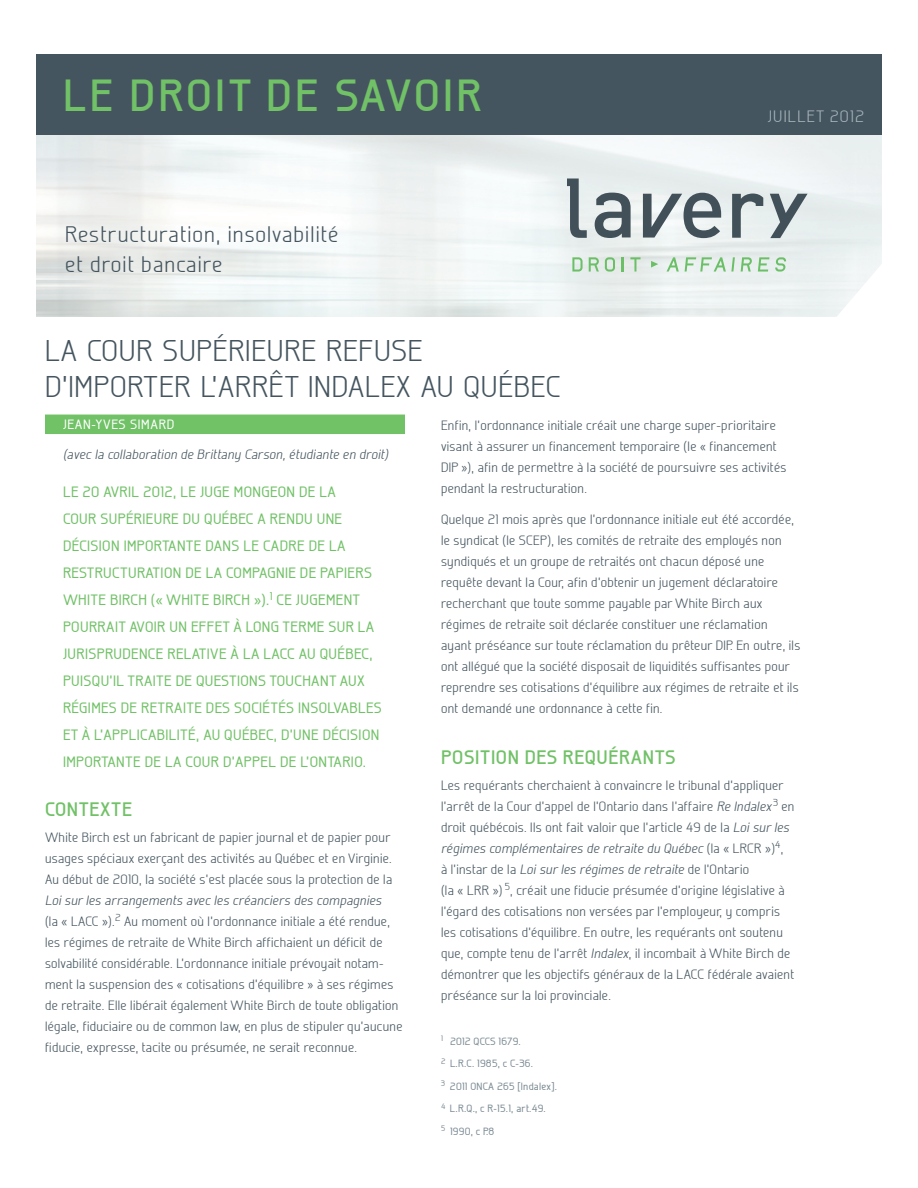
<style>
.page{position:relative;width:918px;height:1188px;background:#fff}
.page>*{position:absolute;margin:0;border:0;box-sizing:border-box;transform-origin:0 0}
.t1{font:700 45px "Galette";letter-spacing:.075em;color:#71c167}
.Titre_1{font:300 30px/36px "Galette";letter-spacing:.025em;color:#45555f}
.t2{font:300 22.5px "Galette";letter-spacing:.05em;color:#45555f}
.Titre_4{font:700 19.5px "Galette";letter-spacing:.035em;color:#71c167}
.t3{font:300 16.5px "Galette";letter-spacing:.075em;color:#a8b4bc}
.Introduction{font:500 15px/27px "Galette";letter-spacing:.025em;color:#71c167}
.Texte{font:300 13.5px/21px "Galette";letter-spacing:.025em;color:#45555f}
.Texte-2{font:italic 300 13.5px "Galette";letter-spacing:.025em;color:#45555f}
.Auteur{font:500 13.5px "Galette";letter-spacing:.05em;color:#fff}
.Notes_de_bas{font:500 10.5px "Galette";letter-spacing:.025em;color:#7b8b94}
.s1{font-style:italic}
</style>
<div class="page">
<img style="left:36px;top:135px;width:846px;height:182px">
<div style="left:36px;top:54px;width:846px;height:81px;background:#45555f"></div>
<div style="left:45px;top:415px;width:360px;height:19px;background:#71c167"></div>
<svg style="left:595px;top:193px;width:36px;height:45px;background:#838e93"></svg>
<svg style="left:567px;top:178px;width:20px;height:60px"></svg>
<svg style="left:643px;top:193px;width:78px;height:45px"></svg>
<svg style="left:732px;top:194px;width:31px;height:44px"></svg>
<svg style="left:770px;top:194px;width:38px;height:44px;background:#a7b0b4"></svg>
<svg style="left:572px;top:257px;width:11px;height:15px"></svg>
<svg style="left:589px;top:257px;width:10px;height:15px"></svg>
<svg style="left:605px;top:257px;width:10px;height:15px"></svg>
<svg style="left:622px;top:257px;width:2px;height:15px"></svg>
<svg style="left:630px;top:257px;width:11px;height:15px"></svg>
<svg style="left:667px;top:257px;width:12px;height:15px"></svg>
<svg style="left:685px;top:257px;width:50px;height:15px"></svg>
<svg style="left:741px;top:257px;width:11px;height:15px"></svg>
<svg style="left:758px;top:257px;width:11px;height:15px"></svg>
<svg style="left:775px;top:257px;width:11px;height:15px"></svg>
<svg style="left:651px;top:261px;width:7px;height:7px"></svg>
<p class="t1" style="left:63px;top:67px;width:420px">LE DROIT DE SAVOIR</p>
<p class="t2" style="left:65px;top:220px;width:275px">Restructuration, insolvabilité</p>
<p class="t2" style="left:65px;top:250px;width:159px">et droit bancaire</p>
<p class="t3" style="left:768px;top:106px;width:98px">JUILLET 2012</p>
<p class="Titre_1" style="left:45px;top:332px;width:517px">LA COUR SUPÉRIEURE REFUSE<br>D’IMPORTER L’ARRÊT INDALEX AU QUÉBEC</p>
<p class="Auteur" style="left:63px;top:416px;width:113px">JEAN-YVES SIMARD</p>
<p class="Texte-2" style="left:63px;top:446px;width:327px">(avec la collaboration de Brittany Carson, étudiante en droit)</p>
<p class="Introduction" style="left:63px;top:478px;width:320px">LE 20 AVRIL 2012, LE JUGE MONGEON DE LA<br>COUR SUPÉRIEURE DU QUÉBEC A RENDU UNE DÉCISION IMPORTANTE DANS LE CADRE DE LA RESTRUCTURATION DE LA COMPAGNIE DE PAPIERS WHITE BIRCH (« WHITE BIRCH »).<sup>1</sup> CE JUGEMENT POURRAIT AVOIR UN EFFET À LONG TERME SUR LA JURISPRUDENCE RELATIVE À LA LACC AU QUÉBEC, PUISQU’IL TRAITE DE QUESTIONS TOUCHANT AUX RÉGIMES DE RETRAITE DES SOCIÉTÉS INSOLVABLES ET À L’APPLICABILITÉ, AU QUÉBEC, D’UNE DÉCISION IMPORTANTE DE LA COUR D’APPEL DE L’ONTARIO.</p>
<p class="Titre_4" style="left:45px;top:797px;width:89px">CONTEXTE</p>
<p class="Texte" style="left:45px;top:826px;width:359px">White Birch est un fabricant de papier journal et de papier pour usages spéciaux exerçant des activités au Québec et en Virginie.<br>Au début de 2010, la société s’est placée sous la protection de la <span class="s1">Loi sur les arrangements avec les créanciers des compagnies<br></span>(la « LACC »).<sup>2</sup> Au moment où l’ordonnance initiale a été rendue, les régimes de retraite de White Birch affichaient un déficit de solvabilité considérable. L’ordonnance initiale prévoyait notam‑ ment la suspension des « cotisations d’équilibre » à ses régimes de retraite. Elle libérait également White Birch de toute obligation légale, fiduciaire ou de common law, en plus de stipuler qu’aucune fiducie, expresse, tacite ou présumée, ne serait reconnue.</p>
<p class="Texte" style="left:441px;top:414px;width:347px">Enfin, l’ordonnance initiale créait une charge super‑prioritaire visant à assurer un financement temporaire (le « financement DIP »), afin de permettre à la société de poursuivre ses activités pendant la restructuration.</p>
<p class="Texte" style="left:441px;top:509px;width:361px">Quelque 21 mois après que l’ordonnance initiale eut été accordée, le syndicat (le SCEP), les comités de retraite des employés non syndiqués et un groupe de retraités ont chacun déposé une requête devant la Cour, afin d’obtenir un jugement déclaratoire recherchant que toute somme payable par White Birch aux régimes de retraite soit déclarée constituer une réclamation ayant préséance sur toute réclamation du prêteur DIP. En outre, ils ont allégué que la société disposait de liquidités suffisantes pour reprendre ses cotisations d’équilibre aux régimes de retraite et ils ont demandé une ordonnance à cette fin.</p>
<p class="Titre_4" style="left:441px;top:745px;width:236px">POSITION DES REQUÉRANTS</p>
<p class="Texte" style="left:441px;top:774px;width:355px">Les requérants cherchaient à convaincre le tribunal d’appliquer l’arrêt de la Cour d’appel de l’Ontario dans l’affaire <span class="s1">Re Indalex</span> <sup>3</sup> en droit québécois. Ils ont fait valoir que l’article 49 de la <span class="s1">Loi sur les régimes complémentaires de retraite du Québec</span> (la « LRCR »)<sup>4</sup>,<br>à l’instar de la <span class="s1">Loi sur les régimes de retraite</span> de l’Ontario<br>(la « LRR ») <sup>5</sup>, créait une fiducie présumée d’origine législative à l’égard des cotisations non versées par l’employeur, y compris les cotisations d’équilibre. En outre, les requérants ont soutenu que, compte tenu de l’arrêt <span class="s1">Indalex</span>, il incombait à White Birch de démontrer que les objectifs généraux de la LACC fédérale avaient préséance sur la loi provinciale.</p>
<p class="Notes_de_bas" style="left:441px;top:1034px;width:81px"><sup>1</sup> 2012 QCCS 1679.</p>
<p class="Notes_de_bas" style="left:441px;top:1057px;width:94px"><sup>2</sup> L.R.C. 1985, c C-36.</p>
<p class="Notes_de_bas" style="left:441px;top:1079px;width:118px"><sup>3</sup> 2011 ONCA 265 [Indalex].</p>
<p class="Notes_de_bas" style="left:441px;top:1102px;width:106px"><sup>4</sup> L.R.Q., c R-15.1, art.49.</p>
<p class="Notes_de_bas" style="left:441px;top:1124px;width:55px"><sup>5</sup> 1990, c P.8</p>
</div>
